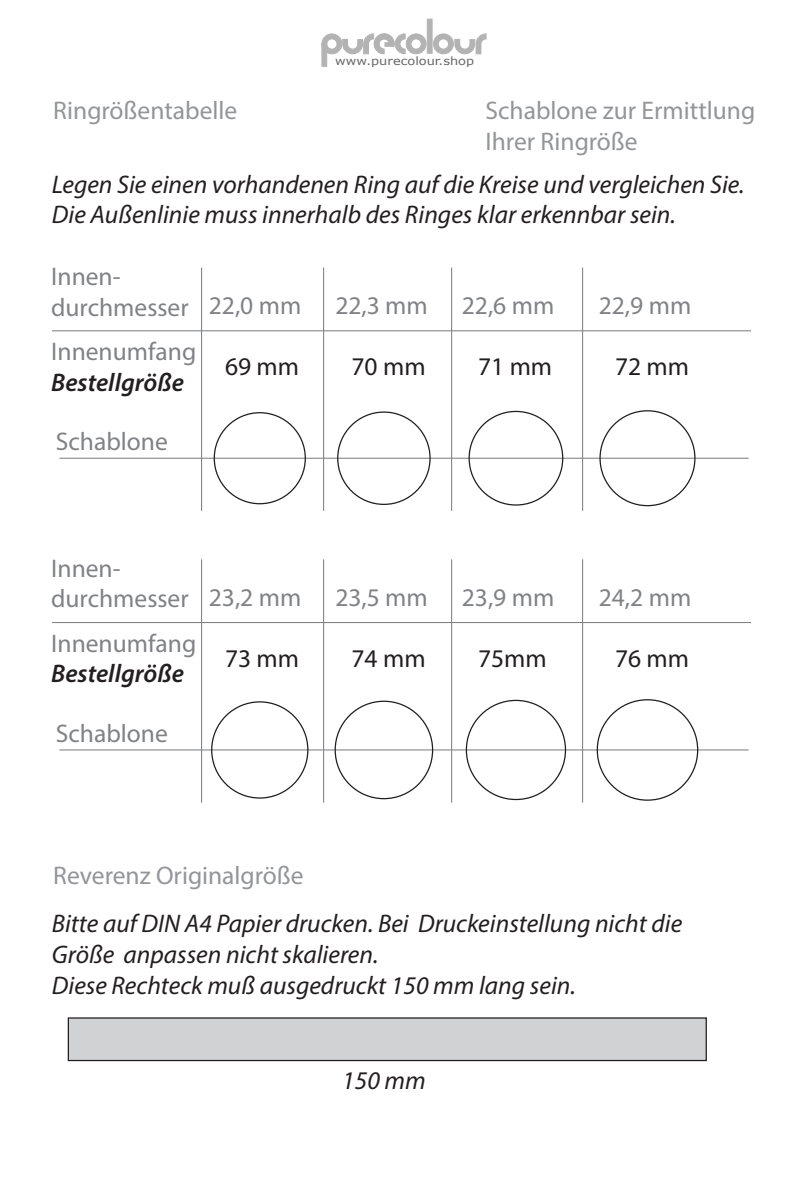
<style>
.page{position:relative;width:808px;height:1178px;background:#fff}
.page>*{position:absolute;margin:0;border:0;box-sizing:border-box;transform-origin:0 0}
.t1{font:italic 25.5px/30.6px "Myriad Pro";color:#231f20}
.t2{font:25.5px/30.6px "Myriad Pro";color:#808285}
.t3{font:25.5px/30.6px "Myriad Pro";color:#939598}
.t4{font:25.5px "Myriad Pro";color:#231f20}
.t5{font:italic 600 25.5px "Myriad Pro";color:#231f20}
.t6{font:11.25px "Verdana";color:#666;scale:1.15 1}
</style>
<div class="page">
<svg style="left:433px;top:33px;width:53px;height:21px"></svg>
<div style="left:427px;top:19px;width:5px;height:35px;background:#b3b3b3"></div>
<div style="left:322px;top:43px;width:5px;height:24px;background:#b3b3b3"></div>
<svg style="left:321px;top:33px;width:106px;height:21px"></svg>
<hr style="left:59px;top:458px;width:690px;height:1px;background:#808285">
<hr style="left:201px;top:268px;width:1px;height:243px;background:#808285">
<hr style="left:52px;top:330px;width:699px;height:1px;background:#808285">
<hr style="left:323px;top:268px;width:1px;height:243px;background:#808285">
<hr style="left:451px;top:268px;width:1px;height:243px;background:#808285">
<hr style="left:582px;top:268px;width:1px;height:243px;background:#808285">
<hr style="left:59px;top:749px;width:690px;height:1px;background:#808285">
<hr style="left:201px;top:559px;width:1px;height:243px;background:#808285">
<hr style="left:52px;top:622px;width:699px;height:1px;background:#808285">
<hr style="left:323px;top:559px;width:1px;height:243px;background:#808285">
<hr style="left:451px;top:559px;width:1px;height:243px;background:#808285">
<hr style="left:582px;top:559px;width:1px;height:243px;background:#808285">
<div style="left:68px;top:1017px;width:639px;height:44px;background:#d1d2d4;border:1px solid #231f20"></div>
<p class="t6" style="left:335px;top:53px;width:122px">www.purecolour.shop</p>
<p class="t3" style="left:53px;top:95px;width:185px">Ringrößentabelle</p>
<p class="t3" style="left:485px;top:95px;width:271px">Schablone zur Ermittlung<br>Ihrer Ringröße</p>
<p class="t1" style="left:52px;top:168px;width:694px">Legen Sie einen vorhandenen Ring auf die Kreise und vergleichen Sie.<br>Die Außenlinie muss innerhalb des Ringes klar erkennbar sein.</p>
<p class="t2" style="left:51px;top:261px;width:252px">Innen-<br>durchmesser 22,0 mm</p>
<p class="t2" style="left:51px;top:336px;width:147px">Innenumfang</p>
<p class="t5" style="left:51px;top:366px;width:134px">Bestellgröße</p>
<p class="t2" style="left:56px;top:426px;width:114px">Schablone</p>
<p class="t4" style="left:225px;top:351px;width:76px">69 mm</p>
<p class="t2" style="left:335px;top:290px;width:94px">22,3 mm</p>
<p class="t4" style="left:352px;top:351px;width:76px">70 mm</p>
<p class="t2" style="left:462px;top:290px;width:94px">22,6 mm</p>
<p class="t4" style="left:478px;top:351px;width:76px">71 mm</p>
<p class="t2" style="left:51px;top:552px;width:252px">Innen-<br>durchmesser 23,2 mm</p>
<p class="t2" style="left:51px;top:627px;width:147px">Innenumfang</p>
<p class="t5" style="left:51px;top:657px;width:134px">Bestellgröße</p>
<p class="t2" style="left:56px;top:717px;width:114px">Schablone</p>
<p class="t4" style="left:225px;top:643px;width:76px">73 mm</p>
<p class="t2" style="left:335px;top:581px;width:94px">23,5 mm</p>
<p class="t4" style="left:352px;top:643px;width:76px">74 mm</p>
<p class="t2" style="left:462px;top:581px;width:94px">23,9 mm</p>
<p class="t4" style="left:478px;top:643px;width:70px">75mm</p>
<p class="t2" style="left:599px;top:290px;width:94px">22,9 mm</p>
<p class="t4" style="left:615px;top:351px;width:76px">72 mm</p>
<p class="t2" style="left:599px;top:581px;width:94px">24,2 mm</p>
<p class="t4" style="left:615px;top:643px;width:76px">76 mm</p>
<p class="t3" style="left:53px;top:860px;width:252px">Reverenz Originalgröße</p>
<p class="t1" style="left:52px;top:908px;width:632px">Bitte auf DIN A4 Papier drucken. Bei Druckeinstellung nicht die<br>Größe anpassen nicht skalieren.<br>Diese Rechteck muß ausgedruckt 150 mm lang sein.</p>
<p class="t1" style="left:342px;top:1065px;width:85px">150 mm</p>
</div>
